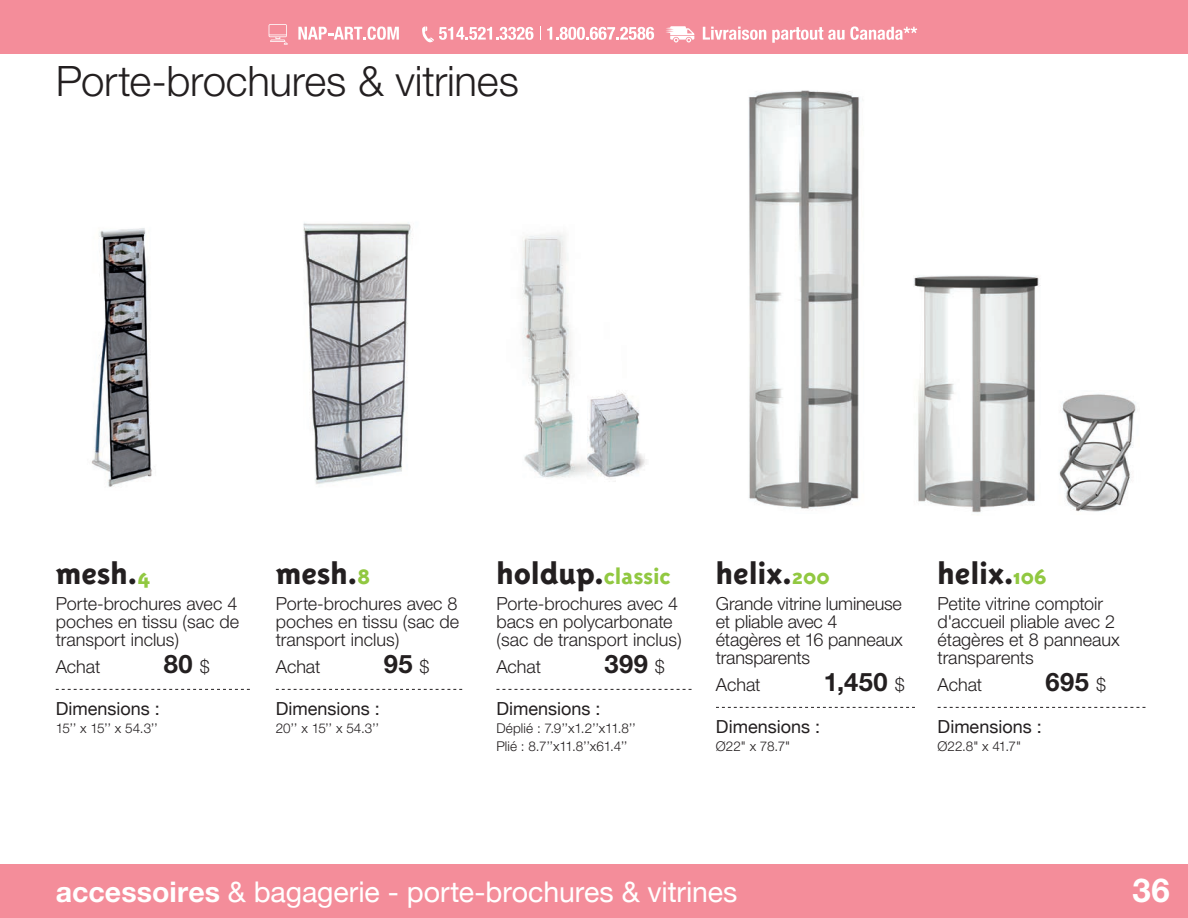
<style>
.page{position:relative;width:1188px;height:918px;background:#fff}
.page>*{position:absolute;margin:0;border:0;box-sizing:border-box;transform-origin:0 0}
.t1{font:300 42px "Helvetica Neue";letter-spacing:-.005em;color:#231f20}
.t2{font:800 33px "Triplex Sans";color:#231f20}
.t3{font:700 33px "Helvetica Neue";color:#fff}
.t4{font:28.5px "Helvetica Neue";letter-spacing:-.005em;color:#fff}
.t5{font:700 25.5px "Helvetica Neue";letter-spacing:.02em;color:#231f20}
.t6{font:300 18px/18px "Helvetica Neue";letter-spacing:-.005em;color:#231f20}
.t7{font:18px "Helvetica Neue";color:#231f20}
.t8{font:300 13.5px/18px "Helvetica Neue";color:#231f20}
.s1{font-size:24px;color:#91c841}
.s2{font-weight:300;font-size:18px}
.s3{font-weight:700}
</style>
<div class="page">
<svg style="left:56px;top:689px;width:194px;height:1px"></svg>
<svg style="left:276px;top:689px;width:186px;height:1px"></svg>
<svg style="left:496px;top:689px;width:196px;height:1px"></svg>
<svg style="left:716px;top:707px;width:199px;height:1px"></svg>
<svg style="left:938px;top:707px;width:207px;height:1px"></svg>
<img style="left:91px;top:228px;width:64px;height:259px">
<img style="left:522px;top:233px;width:65px;height:245px">
<img style="left:627px;top:399px;width:18px;height:76px">
<img style="left:587px;top:392px;width:40px;height:90px">
<img style="left:303px;top:222px;width:110px;height:262px">
<img style="left:913px;top:275px;width:128px;height:238px">
<img style="left:748px;top:90px;width:112px;height:419px">
<img style="left:1059px;top:394px;width:77px;height:118px">
<div style="left:0;top:865px;width:1188px;height:53px;background:#f48d9a"></div>
<div style="left:0;top:0;width:1188px;height:53px;background:#f48d9a"></div>
<svg style="left:298px;top:26px;width:101px;height:14px"></svg>
<svg style="left:540px;top:27px;width:1px;height:13px"></svg>
<svg style="left:547px;top:27px;width:107px;height:13px"></svg>
<svg style="left:703px;top:27px;width:63px;height:13px"></svg>
<svg style="left:772px;top:26px;width:145px;height:17px"></svg>
<svg style="left:422px;top:26px;width:112px;height:16px"></svg>
<svg style="left:666px;top:26px;width:28px;height:17px"></svg>
<svg style="left:269px;top:24px;width:19px;height:21px"></svg>
<h1 class="t1" style="left:56px;top:55px;width:465px">Porte-brochures &amp; vitrines</h1>
<h2 class="t2" style="left:56px;top:555px;width:96px">mesh.<span class="s1">4</span></h2>
<p class="t6" style="left:56px;top:594px;width:185px;text-align:justify">Porte-brochures avec 4 poches en tissu (sac de transport inclus)</p>
<p class="t6" style="left:56px;top:657px;width:46px">Achat</p>
<h3 class="t5" style="left:164px;top:648px;width:47px">80 <span class="s2">$</span></h3>
<p class="t7" style="left:56px;top:695px;width:106px">Dimensions :</p>
<p class="t8" style="left:56px;top:719px;width:104px">15’’ x 15’’ x 54.3’’</p>
<h2 class="t2" style="left:276px;top:555px;width:96px">mesh.<span class="s1">8</span></h2>
<p class="t6" style="left:276px;top:594px;width:185px;text-align:justify">Porte-brochures avec 8 poches en tissu (sac de transport inclus)</p>
<p class="t6" style="left:276px;top:657px;width:46px">Achat</p>
<h3 class="t5" style="left:384px;top:648px;width:47px">95 <span class="s2">$</span></h3>
<p class="t7" style="left:276px;top:695px;width:106px">Dimensions :</p>
<p class="t8" style="left:276px;top:719px;width:105px">20’’ x 15’’ x 54.3’’</p>
<h2 class="t2" style="left:496px;top:555px;width:176px">holdup.<span class="s1">classic</span></h2>
<p class="t6" style="left:496px;top:594px;width:187px">Porte-brochures avec 4 bacs en polycarbonate (sac de transport inclus)</p>
<p class="t6" style="left:496px;top:657px;width:46px">Achat</p>
<h3 class="t5" style="left:604px;top:648px;width:62px">399 <span class="s2">$</span></h3>
<p class="t7" style="left:496px;top:695px;width:106px">Dimensions :</p>
<p class="t8" style="left:496px;top:719px;width:141px">Déplié : 7.9’’x1.2’’x11.8’’<br>Plié : 8.7’’x11.8’’x61.4’’</p>
<h2 class="t2" style="left:716px;top:555px;width:115px">helix.<span class="s1">200</span></h2>
<p class="t6" style="left:716px;top:594px;width:188px">Grande vitrine lumineuse et pliable avec 4 étagères et 16 panneaux transparents</p>
<p class="t6" style="left:716px;top:675px;width:46px">Achat</p>
<h3 class="t5" style="left:824px;top:666px;width:82px">1,450 <span class="s2">$</span></h3>
<p class="t7" style="left:716px;top:713px;width:106px">Dimensions :</p>
<p class="t8" style="left:716px;top:737px;width:76px">Ø22" x 78.7"</p>
<h2 class="t2" style="left:938px;top:555px;width:111px">helix.<span class="s1">106</span></h2>
<p class="t6" style="left:938px;top:594px;width:184px">Petite vitrine comptoir d'accueil pliable avec 2 étagères et 8 panneaux transparents</p>
<p class="t6" style="left:938px;top:675px;width:46px">Achat</p>
<h3 class="t5" style="left:1046px;top:666px;width:62px">695 <span class="s2">$</span></h3>
<p class="t7" style="left:938px;top:713px;width:106px">Dimensions :</p>
<p class="t8" style="left:938px;top:737px;width:85px">Ø22.8" x 41.7"</p>
<h3 class="t4" style="left:56px;top:871px;width:683px"><span class="s3">accessoires</span> &amp; bagagerie - porte-brochures &amp; vitrines</h3>
<h2 class="t3" style="left:1133px;top:869px;width:39px">36</h2>
</div>
